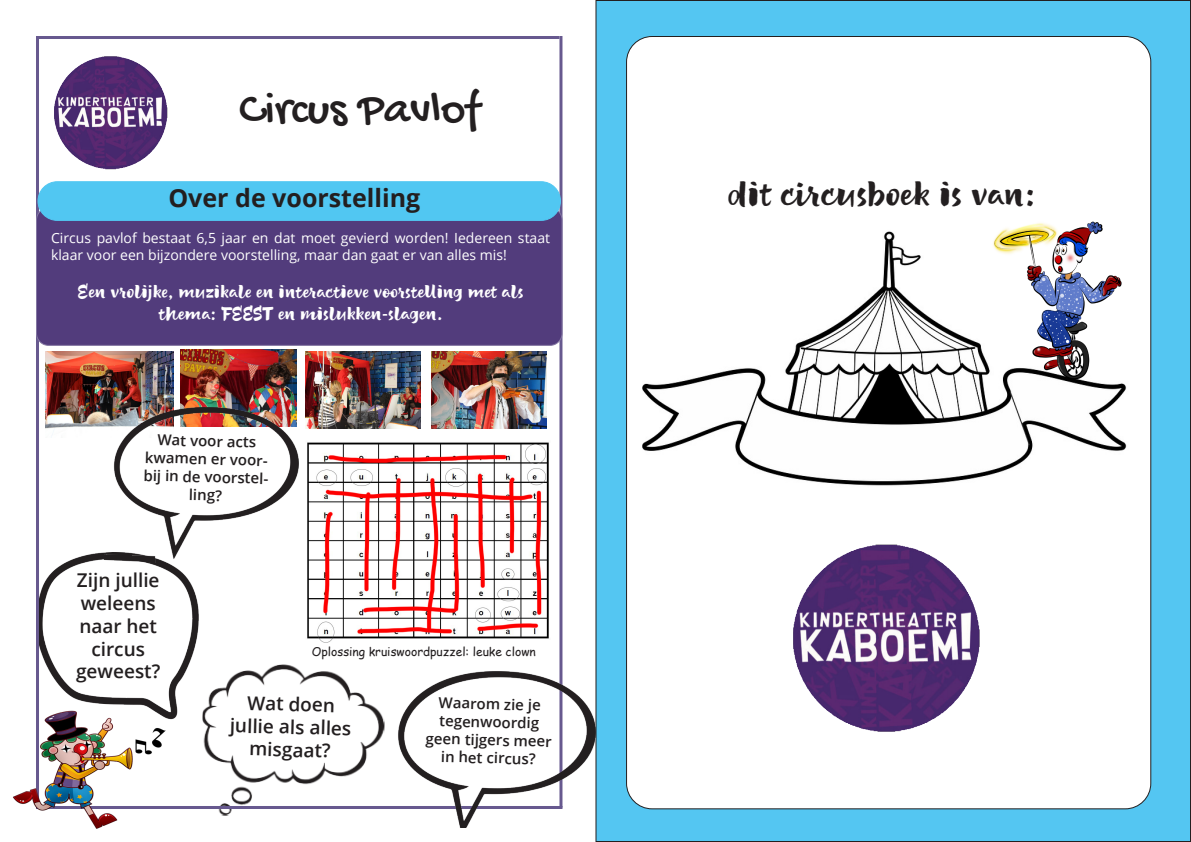
<style>
.page{position:relative;width:1191px;height:842px;background:#fff}
.page>*{position:absolute;margin:0;border:0;box-sizing:border-box;transform-origin:0 0}
.t1{font:47px "Gochi Hand";color:#231f20}
.t2{font:34px "Luna Brush Script";color:#231f20}
.t3{font:700 25px "Open Sans";color:#231f20}
.t4{font:600 19px/22.8px "Open Sans";color:#231f20;text-align:center}
.t5{font:18px "Luna Brush Script";color:#fff}
.t6{font:600 15px/18px "Open Sans";color:#231f20;text-align:center}
.t7{font:14px/16.8px "Open Sans";color:#fff}
.t8{font:12px "Comic Sans MS";color:#231f20}
</style>
<div class="page">
<img style="left:203px;top:664px;width:182px;height:152px">
<img style="left:39px;top:552px;width:164px;height:179px">
<hr style="left:36px;top:36px;width:3px;height:772px;background:#67598f">
<hr style="left:559px;top:36px;width:3px;height:771px;background:#67598f">
<hr style="left:36px;top:806px;width:526px;height:3px;background:#67598f">
<div style="left:36px;top:208px;width:526px;height:137px;background:#523c7c;border-radius:12px"></div>
<div style="left:36px;top:207px;width:526px;height:139px;border:1px solid #8477a2;border-radius:12px"></div>
<img style="left:54px;top:56px;width:114px;height:114px">
<hr style="left:36px;top:36px;width:523px;height:3px;background:#67598f">
<div style="left:38px;top:182px;width:522px;height:38px;background:#51c7f2;border-radius:19px"></div>
<div style="left:37px;top:181px;width:524px;height:40px;border:1px solid #51c7f2;border-radius:19px"></div>
<img style="left:13px;top:707px;width:152px;height:121px">
<div style="left:596px;top:1px;width:594px;height:840px;background:#54c6f2"></div>
<div style="left:626px;top:37px;width:524px;height:772px;background:#fff;border-radius:26px"></div>
<img style="left:642px;top:231px;width:485px;height:255px">
<img style="left:793px;top:544px;width:187px;height:188px">
<img style="left:980px;top:221px;width:147px;height:174px">
<img style="left:45px;top:351px;width:128px;height:84px">
<img style="left:181px;top:350px;width:115px;height:44px">
<img style="left:305px;top:351px;width:116px;height:77px">
<img style="left:432px;top:351px;width:115px;height:77px">
<img style="left:307px;top:442px;width:242px;height:200px">
<img style="left:104px;top:394px;width:194px;height:168px">
<img style="left:398px;top:658px;width:197px;height:170px">
<p class="t1" style="left:239px;top:84px;width:242px">Circus Pavlof</p>
<p class="t3" style="left:168px;top:180px;width:253px">Over de voorstelling</p>
<p class="t7" style="left:51px;top:229px;width:500px">Circus pavlof bestaat 6,5 jaar en dat moet gevierd worden! Iedereen staat klaar voor een bijzondere voorstelling, maar dan gaat er van alles mis!</p>
<p class="t5" style="left:78px;top:281px;width:447px">Een vrolijke, muzikale en interactieve voorstelling met als</p>
<p class="t5" style="left:158px;top:303px;width:286px">thema: FEEST en mislukken-slagen.</p>
<p class="t6" style="left:145px;top:429px;width:129px;rotate:2deg">Wat voor acts kwamen er voor&shy;bij in de voorstel&shy;ling?</p>
<p class="t4" style="left:76px;top:568px;width:86px">Zijn jullie weleens naar het circus geweest?</p>
<p class="t8" style="left:312px;top:643px;width:225px">Oplossing kruiswoordpuzzel: leuke clown</p>
<p class="t4" style="left:248px;top:691px;width:89px;rotate:2deg">Wat doen</p>
<p class="t4" style="left:230px;top:713px;width:123px;rotate:2deg">jullie als alles misgaat?</p>
<p class="t6" style="left:427px;top:692px;width:128px;rotate:2deg">Waarom zie je tegenwoordig geen tijgers meer in het circus?</p>
<p class="t2" style="left:727px;top:173px;width:310px">dit circusboek is van:</p>
</div>
